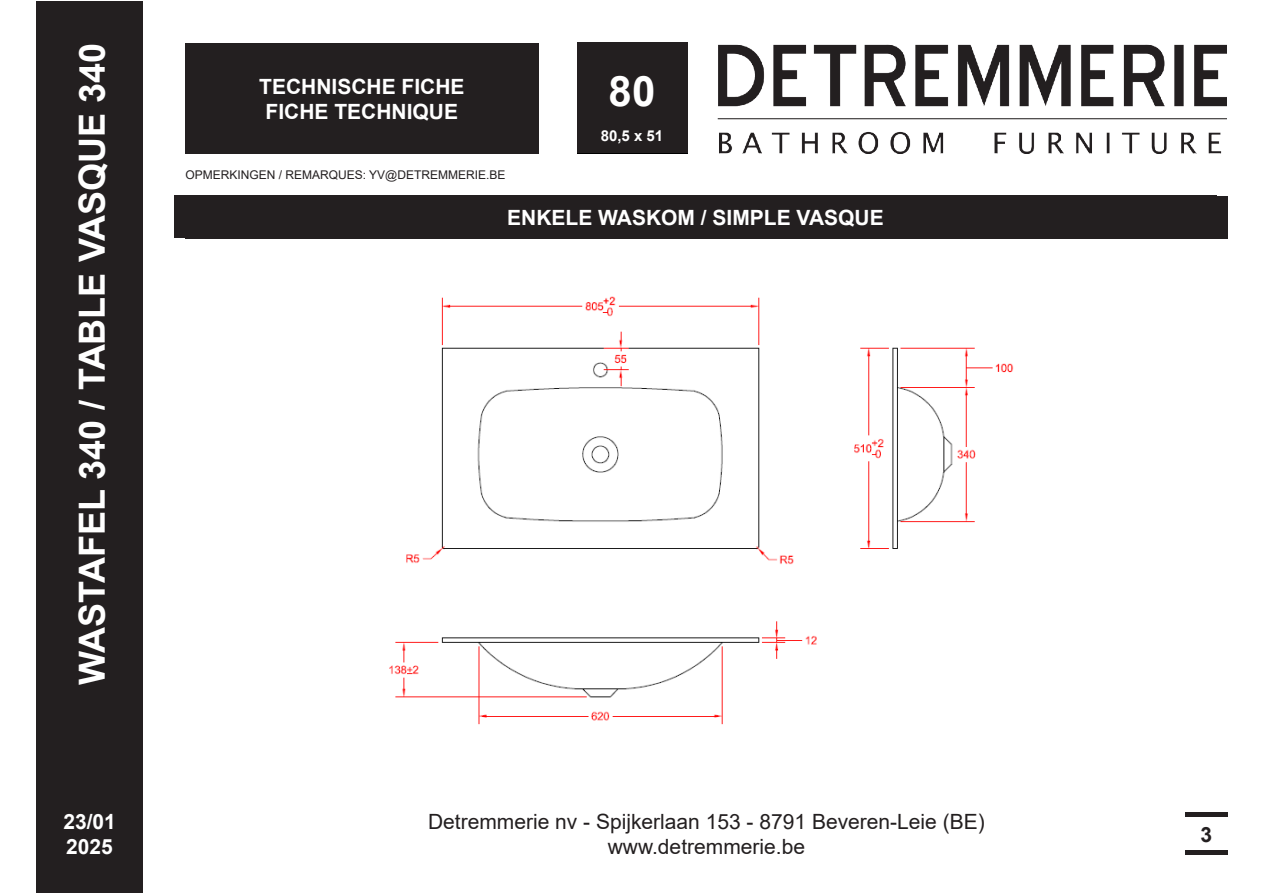
<style>
.page{position:relative;width:1263px;height:893px;background:#fff}
.page>*{position:absolute;margin:0;border:0;box-sizing:border-box;transform-origin:0 0}
.t1{font:700 42px "Arial";color:#fff}
.t2{font:700 36px "Arial";color:#fff}
.t3{font:21px/25.2px "Arial";color:#231f20;text-align:center}
.t4{font:700 21px/25.2px "Arial";color:#fff}
.t5{font:700 21px "Arial";color:#231f20}
.t6{font:700 15px "Arial";color:#fff}
.t7{font:12px "Arial";color:#231f20}
</style>
<div class="page">
<div style="left:36px;top:1px;width:107px;height:892px;background:#231f20"></div>
<img style="left:718px;top:44px;width:509px;height:110px">
<div style="left:185px;top:196px;width:1042px;height:43px;background:#231f20"></div>
<hr style="left:1185px;top:813px;width:42px;height:4px;background:#231f20">
<hr style="left:1185px;top:851px;width:42px;height:4px;background:#231f20">
<div style="left:185px;top:43px;width:353px;height:111px;background:#231f20"></div>
<div style="left:174px;top:196px;width:1042px;height:42px;background:#231f20"></div>
<div style="left:577px;top:43px;width:110px;height:110px;background:#231f20"></div>
<img style="left:389px;top:296px;width:625px;height:429px">
<h2 class="t2" style="left:67px;top:685px;width:643px;rotate:-90deg">WASTAFEL 340 / TABLE VASQUE 340</h2>
<p class="t4" style="left:259px;top:74px;width:207px;text-align:center">TECHNISCHE FICHE<br>FICHE TECHNIQUE</p>
<p class="t7" style="left:185px;top:167px;width:322px">OPMERKINGEN / REMARQUES: YV@DETREMMERIE.BE</p>
<p class="t1" style="left:609px;top:61px;width:48px">80</p>
<p class="t6" style="left:601px;top:125px;width:64px">80,5 x 51</p>
<p class="t4" style="left:507px;top:205px;width:378px">ENKELE WASKOM / SIMPLE VASQUE</p>
<p class="t4" style="left:63px;top:809px;width:54px">23/01<br>2025</p>
<p class="t3" style="left:428px;top:809px;width:558px">Detremmerie nv - Spijkerlaan 153 - 8791 Beveren-Leie (BE) www.detremmerie.be</p>
<p class="t5" style="left:1200px;top:819px;width:13px">3</p>
</div>
